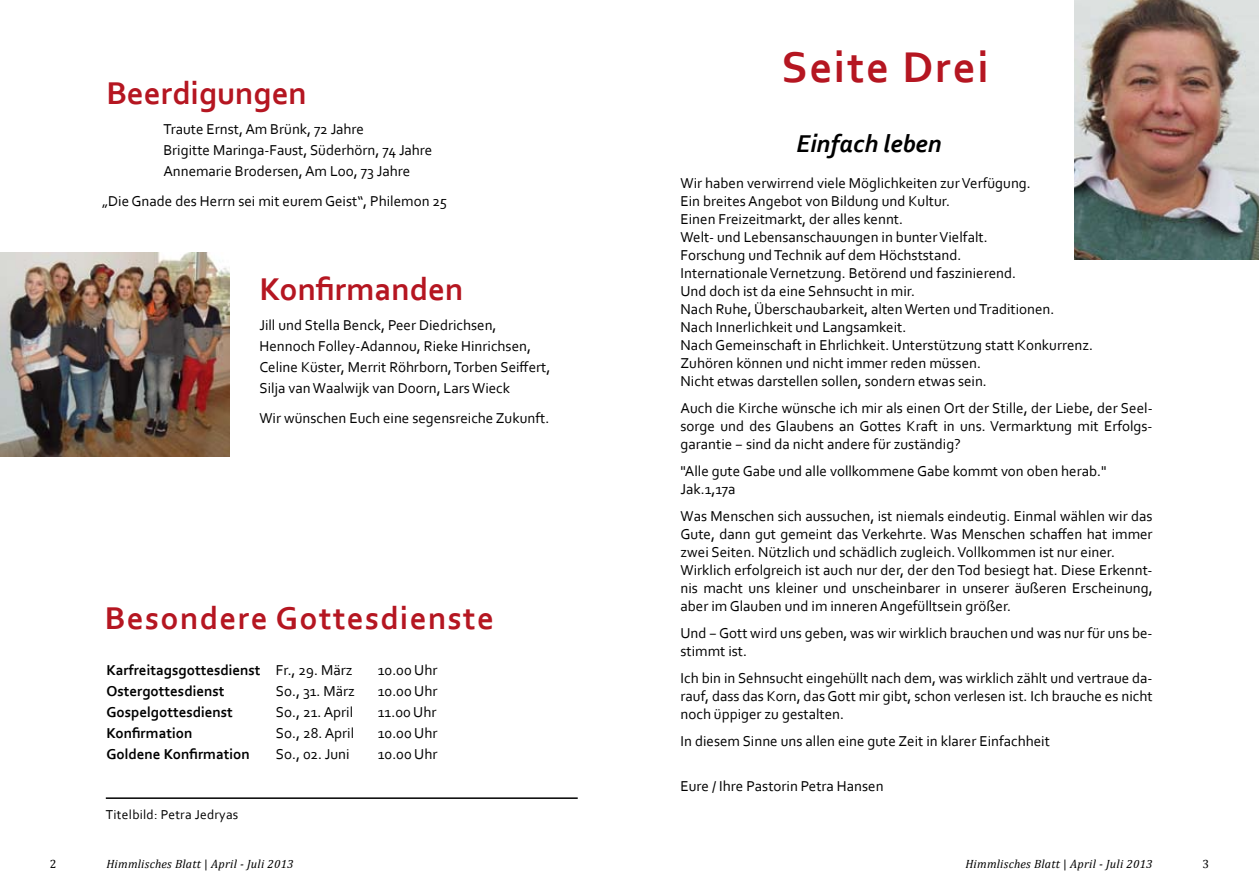
<style>
.page{position:relative;width:1259px;height:893px;background:#fff}
.page>*{position:absolute;margin:0;border:0;box-sizing:border-box;transform-origin:0 0}
.t1{font:700 45px "Corbel";letter-spacing:.04em;color:#b51621}
.t2{font:700 33px "Corbel";color:#b51621}
.t3{font:700 33px "Corbel";letter-spacing:.04em;color:#b51621}
.t4{font:italic 700 25.5px "Corbel";color:#000}
.t5{font:15px/18px "Corbel";color:#000}
.t6{font:700 15px "Corbel";color:#000}
.t7{font:13.5px "Corbel";letter-spacing:.02em;color:#000}
.t8{font:italic 12px "Cambria";letter-spacing:.02em;color:#000}
.t9{font:12px "Cambria";color:#000}
.s1{font-weight:400}
.s2{font-style:normal}
</style>
<div class="page">
<hr style="left:106px;top:797px;width:472px;height:2px;background:#000">
<img style="left:1074px;top:0;width:185px;height:259px">
<img style="left:0;top:253px;width:230px;height:204px">
<h2 class="t2" style="left:106px;top:73px;width:202px">Beerdigungen</h2>
<p class="t5" style="left:163px;top:118px;width:271px;line-height:21px">Traute Ernst, Am Brünk, 72 Jahre<br>Brigitte Maringa-Faust, Süderhörn, 74 Jahre<br>Annemarie Brodersen, Am Loo, 73 Jahre</p>
<p class="t5" style="left:102px;top:192px;width:346px">„Die Gnade des Herrn sei mit eurem Geist“, Philemon 25</p>
<h2 class="t2" style="left:259px;top:269px;width:206px">Konfirmanden</h2>
<p class="t5" style="left:259px;top:315px;width:292px;line-height:21px">Jill und Stella Benck, Peer Diedrichsen, Hennoch Folley-Adannou, Rieke Hinrichsen, Celine Küster, Merrit Röhrborn,Torben Seiffert, Silja van Waalwijk van Doorn, Lars Wieck</p>
<p class="t5" style="left:259px;top:409px;width:291px">Wir wünschen Euch eine segensreiche Zukunft.</p>
<h2 class="t3" style="left:105px;top:598px;width:391px">Besondere Gottesdienste</h2>
<p class="t6" style="left:106px;top:660px;width:248px">Karfreitagsgottesdienst <span class="s1">Fr., 29. März</span></p>
<p class="t5" style="left:378px;top:660px;width:61px">10.00 Uhr</p>
<p class="t6" style="left:106px;top:681px;width:120px">Ostergottesdienst</p>
<p class="t5" style="left:276px;top:681px;width:81px">So., 31. März</p>
<p class="t5" style="left:378px;top:681px;width:61px">10.00 Uhr</p>
<p class="t6" style="left:106px;top:702px;width:128px">Gospelgottesdienst</p>
<p class="t5" style="left:276px;top:702px;width:79px">So., 21. April</p>
<p class="t5" style="left:378px;top:702px;width:60px">11.00 Uhr</p>
<p class="t6" style="left:106px;top:723px;width:88px">Konfirmation</p>
<p class="t5" style="left:276px;top:723px;width:80px">So., 28. April</p>
<p class="t5" style="left:378px;top:723px;width:61px">10.00 Uhr</p>
<p class="t6" style="left:106px;top:744px;width:145px">Goldene Konfirmation</p>
<p class="t5" style="left:276px;top:744px;width:75px">So., 02. Juni</p>
<p class="t5" style="left:378px;top:744px;width:61px">10.00 Uhr</p>
<p class="t7" style="left:106px;top:806px;width:134px">Titelbild: Petra Jedryas</p>
<h1 class="t1" style="left:781px;top:39px;width:209px">Seite Drei</h1>
<h3 class="t4" style="left:796px;top:128px;width:147px">Einfach leben</h3>
<p class="t5" style="left:680px;top:174px;width:414px">Wir haben verwirrend viele Möglichkeiten zur Verfügung.<br>Ein breites Angebot von Bildung und Kultur.<br>Einen Freizeitmarkt, der alles kennt.<br>Welt- und Lebensanschauungen in bunter Vielfalt.<br>Forschung und Technik auf dem Höchststand.<br>Internationale Vernetzung. Betörend und faszinierend.<br>Und doch ist da eine Sehnsucht in mir.<br>Nach Ruhe, Überschaubarkeit, alten Werten und Traditionen.<br>Nach Innerlichkeit und Langsamkeit.<br>Nach Gemeinschaft in Ehrlichkeit. Unterstützung statt Konkurrenz.<br>Zuhören können und nicht immer reden müssen.<br>Nicht etwas darstellen sollen, sondern etwas sein.</p>
<p class="t5" style="left:680px;top:399px;width:473px;text-align:justify">Auch die Kirche wünsche ich mir als einen Ort der Stille, der Liebe, der Seel&shy;sorge und des Glaubens an Gottes Kraft in uns. Vermarktung mit Erfolgs&shy;garantie − sind da nicht andere für zuständig?</p>
<p class="t5" style="left:680px;top:462px;width:427px">"Alle gute Gabe und alle vollkommene Gabe kommt von oben herab."<br>Jak.1,17a</p>
<p class="t5" style="left:680px;top:507px;width:473px">Was Menschen sich aussuchen, ist niemals eindeutig. Einmal wählen wir das Gute, dann gut gemeint das Verkehrte. Was Menschen schaffen hat immer zwei Seiten. Nützlich und schädlich zugleich. Vollkommen ist nur einer.<br>Wirklich erfolgreich ist auch nur der, der den Tod besiegt hat. Diese Erkennt&shy;nis macht uns kleiner und unscheinbarer in unserer äußeren Erscheinung, aber im Glauben und im inneren Angefülltsein größer.</p>
<p class="t5" style="left:680px;top:624px;width:473px">Und −Gott wird uns geben, was wir wirklich brauchen und was nur für uns be&shy;stimmt ist.</p>
<p class="t5" style="left:680px;top:669px;width:473px;text-align:justify">Ich bin in Sehnsucht eingehüllt nach dem, was wirklich zählt und vertraue da&shy;rauf, dass das Korn, das Gott mir gibt, schon verlesen ist. Ich brauche es nicht noch üppiger zu gestalten.</p>
<p class="t5" style="left:680px;top:732px;width:371px">In diesem Sinne uns allen eine gute Zeit in klarer Einfachheit</p>
<p class="t5" style="left:680px;top:777px;width:205px">Eure / Ihre Pastorin Petra Hansen</p>
<p class="t9" style="left:50px;top:857px;width:8px">2</p>
<p class="t8" style="left:106px;top:856px;width:189px">Himmlisches Blatt <span class="s2">|</span> April - Juli 2013</p>
<p class="t8" style="left:965px;top:856px;width:189px">Himmlisches Blatt <span class="s2">|</span> April - Juli 2013</p>
<p class="t9" style="left:1202px;top:857px;width:8px">3</p>
</div>
